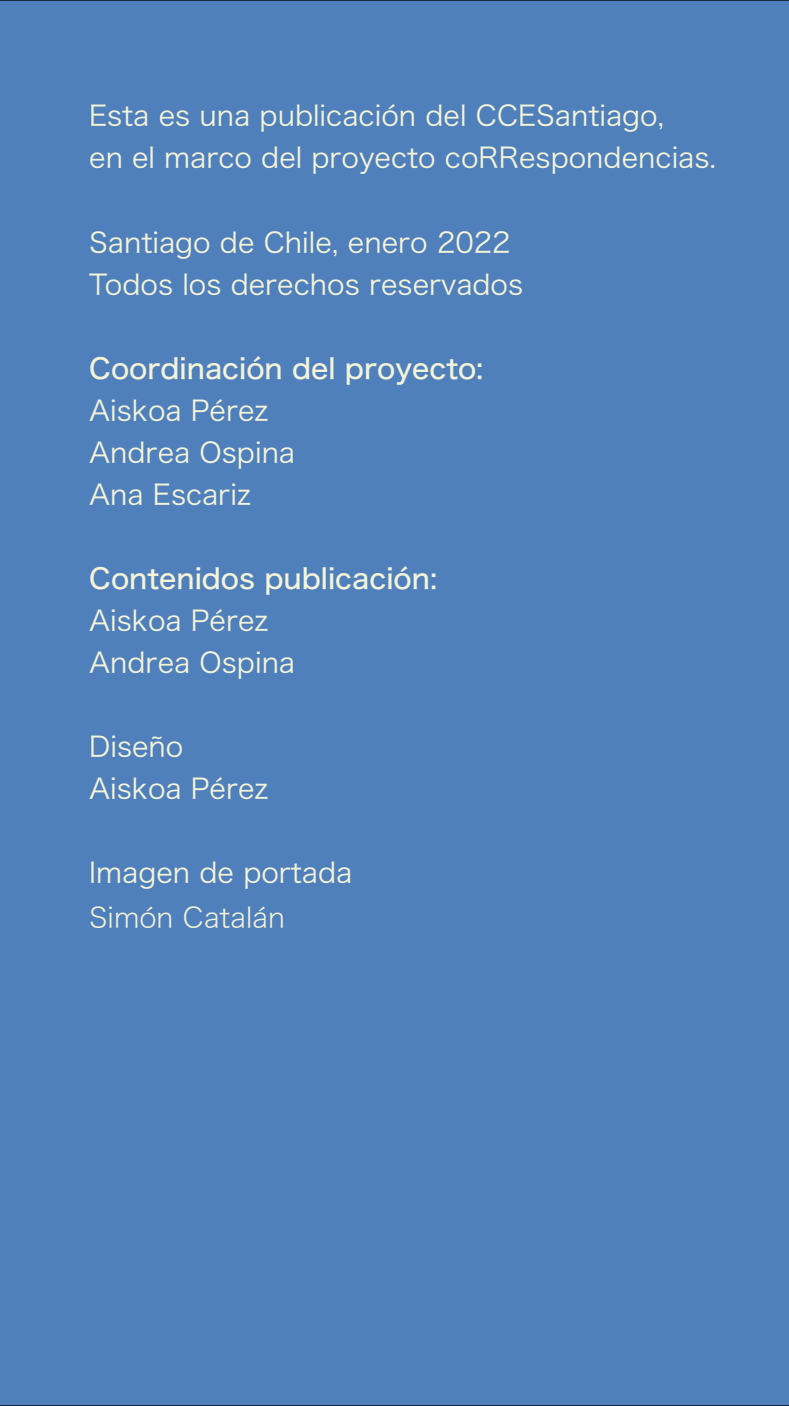
<style>
.page{position:relative;width:789px;height:1406px;background:#5080bc}
.page>*{position:absolute;margin:0;border:0;box-sizing:border-box;transform-origin:0 0}
.t1{font:28px "Hiragino Sans W3";color:#f4f4d8}
.t2{font:28px "Hiragino Sans W5";color:#f4f4d8}
.t3{font:28px "Hiragino Sans W2";color:#f4f4d8}
</style>
<div class="page">
<p class="t1" style="left:89px;top:91px;width:576px">Esta es una publicación del CCESantiago,</p>
<p class="t1" style="left:89px;top:133px;width:628px">en el marco del proyecto coRRespondencias.</p>
<p class="t1" style="left:89px;top:217px;width:423px">Santiago de Chile, enero 2022</p>
<p class="t1" style="left:89px;top:259px;width:435px">Todos los derechos reservados</p>
<p class="t2" style="left:89px;top:343px;width:396px">Coordinación del proyecto:</p>
<p class="t1" style="left:89px;top:385px;width:181px">Aiskoa Pérez</p>
<p class="t1" style="left:89px;top:427px;width:207px">Andrea Ospina</p>
<p class="t1" style="left:89px;top:469px;width:163px">Ana Escariz</p>
<p class="t2" style="left:89px;top:553px;width:350px">Contenidos publicación:</p>
<p class="t1" style="left:89px;top:595px;width:181px">Aiskoa Pérez</p>
<p class="t1" style="left:89px;top:637px;width:207px">Andrea Ospina</p>
<p class="t1" style="left:89px;top:721px;width:96px">Diseño</p>
<p class="t1" style="left:89px;top:763px;width:181px">Aiskoa Pérez</p>
<p class="t1" style="left:89px;top:847px;width:264px">Imagen de portada</p>
<p class="t3" style="left:89px;top:893px;width:197px">Simón Catalán</p>
</div>
